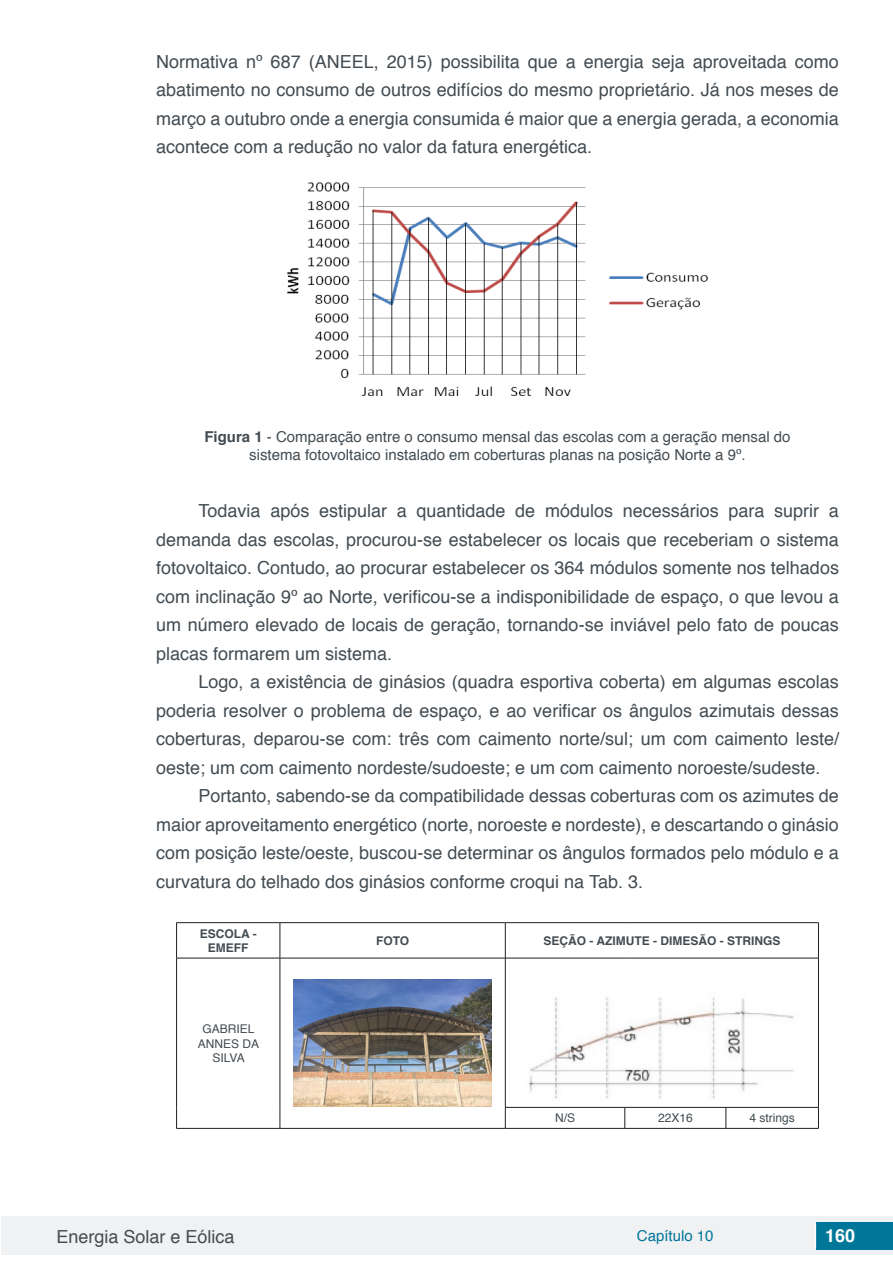
<style>
.page{position:relative;width:893px;height:1263px;background:#fff}
.page>*{position:absolute;margin:0;border:0;box-sizing:border-box;transform-origin:0 0}
.t1{font:18px/28.5px "Helvetica";color:#434c52;text-align:justify}
.t2{font:700 18px "Helvetica";color:#fff}
.t3{font:15px/18px "Helvetica";color:#434c52;text-align:center}
.t4{font:15px "Helvetica";color:#007699}
.t5{font:700 12px/14.4px "Helvetica";color:#434c52;text-align:center}
.t6{font:12px/14.4px "Helvetica";color:#434c52;text-align:center}
.s1{font-weight:700}
</style>
<div class="page">
<div style="left:1px;top:1216px;width:891px;height:38px;background:#f0f1f2"></div>
<div style="left:816px;top:1222px;width:77px;height:27px;background:#007699"></div>
<svg style="left:815px;top:1224px;width:1px;height:24px"></svg>
<img style="left:286px;top:183px;width:422px;height:212px">
<hr style="left:176px;top:922px;width:104px;height:1px;background:#231f20">
<hr style="left:176px;top:923px;width:1px;height:35px;background:#231f20">
<hr style="left:280px;top:922px;width:225px;height:1px;background:#231f20">
<hr style="left:280px;top:923px;width:1px;height:35px;background:#231f20">
<hr style="left:505px;top:922px;width:120px;height:1px;background:#231f20">
<hr style="left:505px;top:923px;width:1px;height:35px;background:#231f20">
<hr style="left:625px;top:922px;width:101px;height:1px;background:#231f20">
<hr style="left:726px;top:922px;width:93px;height:1px;background:#231f20">
<hr style="left:818px;top:923px;width:1px;height:35px;background:#231f20">
<hr style="left:176px;top:958px;width:104px;height:1px;background:#231f20">
<hr style="left:176px;top:958px;width:1px;height:149px;background:#231f20">
<hr style="left:280px;top:958px;width:225px;height:1px;background:#231f20">
<hr style="left:280px;top:958px;width:1px;height:149px;background:#231f20">
<hr style="left:505px;top:958px;width:120px;height:1px;background:#231f20">
<hr style="left:505px;top:958px;width:1px;height:149px;background:#231f20">
<hr style="left:625px;top:958px;width:101px;height:1px;background:#231f20">
<hr style="left:726px;top:958px;width:93px;height:1px;background:#231f20">
<hr style="left:818px;top:958px;width:1px;height:149px;background:#231f20">
<svg style="left:176px;top:1107px;width:1px;height:21px"></svg>
<svg style="left:280px;top:1107px;width:1px;height:21px"></svg>
<hr style="left:505px;top:1107px;width:120px;height:1px;background:#231f20">
<svg style="left:505px;top:1107px;width:1px;height:21px"></svg>
<hr style="left:625px;top:1107px;width:101px;height:1px;background:#231f20">
<svg style="left:625px;top:1107px;width:1px;height:21px"></svg>
<hr style="left:726px;top:1107px;width:93px;height:1px;background:#231f20">
<svg style="left:726px;top:1107px;width:1px;height:21px"></svg>
<svg style="left:818px;top:1107px;width:1px;height:21px"></svg>
<hr style="left:176px;top:1128px;width:104px;height:1px;background:#231f20">
<hr style="left:280px;top:1128px;width:225px;height:1px;background:#231f20">
<hr style="left:505px;top:1128px;width:120px;height:1px;background:#231f20">
<hr style="left:625px;top:1128px;width:101px;height:1px;background:#231f20">
<hr style="left:726px;top:1128px;width:93px;height:1px;background:#231f20">
<img style="left:294px;top:979px;width:198px;height:128px">
<img style="left:529px;top:997px;width:265px;height:102px">
<p class="t1" style="left:156px;top:47px;width:684px">Normativa nº 687 (ANEEL, 2015) possibilita que a energia seja aproveitada como abatimento no consumo de outros edifícios do mesmo proprietário. Já nos meses de março a outubro onde a energia consumida é maior que a energia gerada, a economia acontece com a redução no valor da fatura energética.</p>
<p class="t3" style="left:204px;top:429px;width:588px"><span class="s1">Figura 1</span> - Comparação entre o consumo mensal das escolas com a geração mensal do sistema fotovoltaico instalado em coberturas planas na posição Norte a 9º.</p>
<p class="t1" style="left:156px;top:497px;width:684px;text-indent:43px">Todavia após estipular a quantidade de módulos necessários para suprir a demanda das escolas, procurou-se estabelecer os locais que receberiam o sistema fotovoltaico. Contudo, ao procurar estabelecer os 364 módulos somente nos telhados com inclinação 9º ao Norte, verificou-se a indisponibilidade de espaço, o que levou a um número elevado de locais de geração, tornando-se inviável pelo fato de poucas placas formarem um sistema.</p>
<p class="t1" style="left:156px;top:668px;width:684px;text-indent:43px">Logo, a existência de ginásios (quadra esportiva coberta) em algumas escolas poderia resolver o problema de espaço, e ao verificar os ângulos azimutais dessas coberturas, deparou-se com: três com caimento norte/sul; um com caimento leste/ oeste; um com caimento nordeste/sudoeste; e um com caimento noroeste/sudeste.</p>
<p class="t1" style="left:156px;top:782px;width:684px;text-indent:43px">Portanto, sabendo-se da compatibilidade dessas coberturas com os azimutes de maior aproveitamento energético (norte, noroeste e nordeste), e descartando o ginásio com posição leste/oeste, buscou-se determinar os ângulos formados pelo módulo e a curvatura do telhado dos ginásios conforme croqui na Tab. 3.</p>
<p class="t5" style="left:200px;top:926px;width:58px">ESCOLA -<br>EMEFF</p>
<p class="t5" style="left:376px;top:933px;width:35px">FOTO</p>
<p class="t5" style="left:543px;top:933px;width:238px">SEÇÃO - AZIMUTE - DIMESÃO - STRINGS</p>
<p class="t6" style="left:198px;top:1022px;width:63px">GABRIEL<br>ANNES DA<br>SILVA</p>
<p class="t6" style="left:555px;top:1111px;width:22px">N/S</p>
<p class="t6" style="left:658px;top:1111px;width:36px">22X16</p>
<p class="t6" style="left:749px;top:1111px;width:47px">4 strings</p>
<p class="t1" style="left:56px;top:1223px;width:180px">Energia Solar e Eólica</p>
<p class="t4" style="left:637px;top:1224px;width:78px">Capítulo 10</p>
<p class="t2" style="left:825px;top:1221px;width:32px">160</p>
</div>
